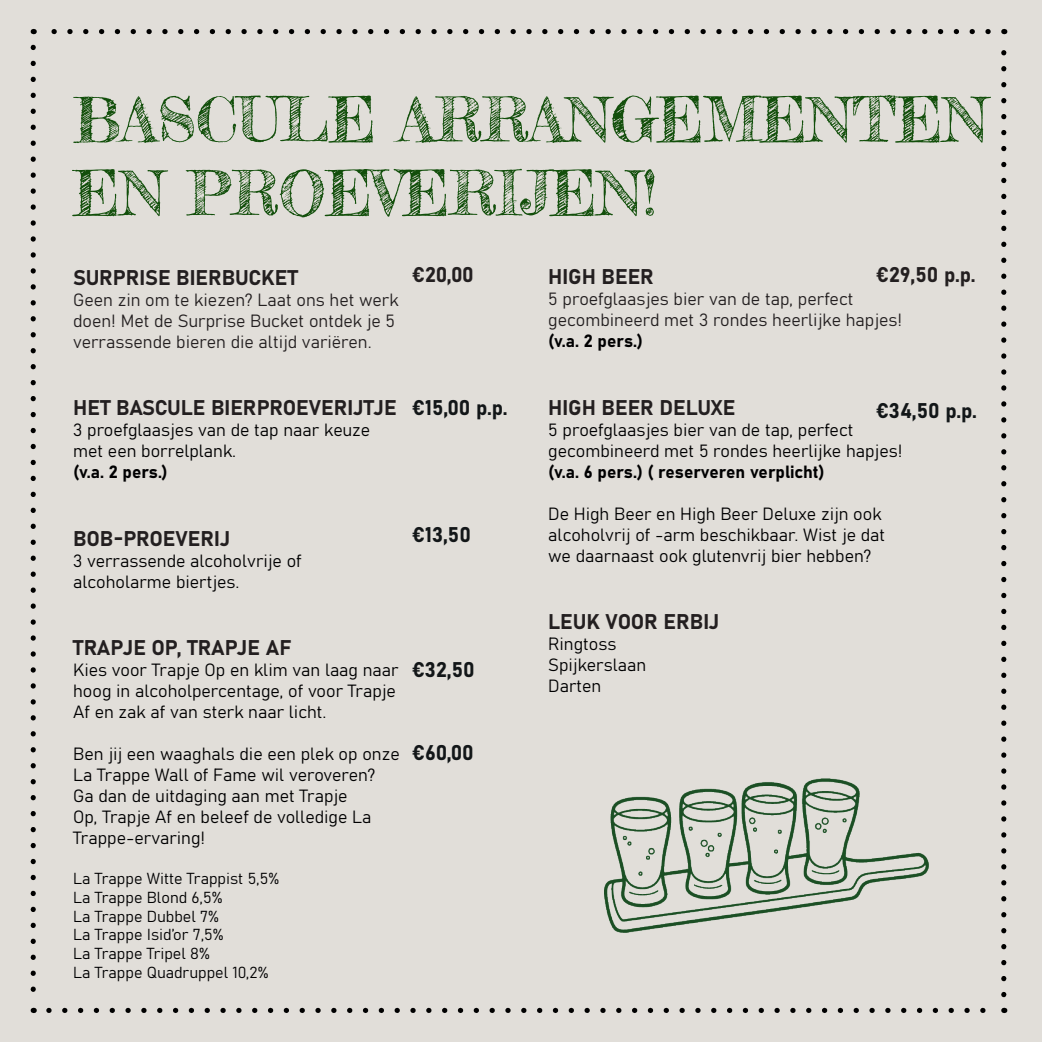
<style>
.page{position:relative;width:1042px;height:1042px;background:#e1ded9}
.page>*{position:absolute;margin:0;border:0;box-sizing:border-box;transform-origin:0 0}
.t1{font:61.25px/73.5px "Frederickathe Great";color:#124f0b}
.t2{font:21px "Bahnschrift";color:#231f20}
.t3{font:21px "Bahnschrift";color:#121618}
.t4{font:17.5px/21px "Bahnschrift";color:#000001}
.t5{font:17.5px/21px "Bahnschrift";color:#231f20}
.t6{font:15.75px "Bahnschrift";color:#000001}
</style>
<div class="page">
<svg style="left:31px;top:47px;width:5px;height:945px"></svg>
<svg style="left:49px;top:1008px;width:937px;height:5px"></svg>
<svg style="left:51px;top:29px;width:937px;height:5px"></svg>
<svg style="left:1001px;top:29px;width:5px;height:965px"></svg>
<img style="left:605px;top:779px;width:323px;height:153px">
<p class="t1" style="left:73px;top:83px;width:916px">BASCULE ARRANGEMENTEN<br>EN PROEVERIJEN!</p>
<p class="t2" style="left:73px;top:262px;width:226px">SURPRISE BIERBUCKET</p>
<p class="t5" style="left:73px;top:288px;width:327px">Geen zin om te kiezen? Laat ons het werk doen! Met de Surprise Bucket ontdek je 5 verrassende bieren die altijd variëren.</p>
<p class="t2" style="left:412px;top:259px;width:63px">€20,00</p>
<p class="t2" style="left:73px;top:392px;width:325px">HET BASCULE BIERPROEVERIJTJE</p>
<p class="t4" style="left:73px;top:418px;width:299px">3 proefglaasjes van de tap naar keuze</p>
<p class="t4" style="left:73px;top:439px;width:165px">met een borrelplank.</p>
<p class="t4" style="left:73px;top:460px;width:96px">(v.a. 2 pers.)</p>
<p class="t3" style="left:412px;top:392px;width:97px">€15,00 p.p.</p>
<p class="t2" style="left:73px;top:522px;width:159px">BOB-PROEVERIJ</p>
<p class="t4" style="left:73px;top:549px;width:230px">3 verrassende alcoholvrije of</p>
<p class="t4" style="left:73px;top:570px;width:168px">alcoholarme biertjes.</p>
<p class="t3" style="left:412px;top:519px;width:61px">€13,50</p>
<p class="t2" style="left:73px;top:631px;width:219px">TRAPJE OP, TRAPJE AF</p>
<p class="t4" style="left:73px;top:658px;width:327px">Kies voor Trapje Op en klim van laag naar hoog in alcoholpercentage, of voor Trapje<br>Af en zak af van sterk naar licht.</p>
<p class="t4" style="left:73px;top:742px;width:328px">Ben jij een waaghals die een plek op onze La Trappe Wall of Fame wil veroveren?<br>Ga dan de uitdaging aan met Trapje<br>Op, Trapje Af en beleef de volledige La Trappe-ervaring!</p>
<p class="t6" style="left:73px;top:866px;width:207px">La Trappe Witte Trappist 5,5%</p>
<p class="t6" style="left:73px;top:885px;width:151px">La Trappe Blond 6,5%</p>
<p class="t6" style="left:73px;top:904px;width:147px">La Trappe Dubbel 7%</p>
<p class="t6" style="left:73px;top:923px;width:152px">La Trappe Isid’or 7,5%</p>
<p class="t6" style="left:73px;top:942px;width:138px">La Trappe Tripel 8%</p>
<p class="t6" style="left:73px;top:961px;width:197px">La Trappe Quadruppel 10,2%</p>
<p class="t3" style="left:412px;top:654px;width:64px">€32,50</p>
<p class="t3" style="left:412px;top:737px;width:63px">€60,00</p>
<p class="t2" style="left:876px;top:259px;width:101px">€29,50 p.p.</p>
<p class="t2" style="left:548px;top:261px;width:107px">HIGH BEER</p>
<p class="t5" style="left:548px;top:287px;width:355px">5 proefglaasjes bier van de tap, perfect gecombineerd met 3 rondes heerlijke hapjes!</p>
<p class="t4" style="left:548px;top:329px;width:96px">(v.a. 2 pers.)</p>
<p class="t2" style="left:548px;top:391px;width:189px">HIGH BEER DELUXE</p>
<p class="t4" style="left:548px;top:418px;width:356px">5 proefglaasjes bier van de tap, perfect gecombineerd met 5 rondes heerlijke hapjes!</p>
<p class="t4" style="left:548px;top:460px;width:278px">(v.a. 6 pers.) ( reserveren verplicht)</p>
<p class="t4" style="left:548px;top:502px;width:338px">De High Beer en High Beer Deluxe zijn ook alcoholvrij of -arm beschikbaar. Wist je dat we daarnaast ook glutenvrij bier hebben?</p>
<p class="t3" style="left:876px;top:394px;width:103px">€34,50 p.p.</p>
<p class="t2" style="left:548px;top:605px;width:173px">LEUK VOOR ERBIJ</p>
<p class="t4" style="left:548px;top:632px;width:70px">Ringtoss</p>
<p class="t4" style="left:548px;top:653px;width:99px">Spijkerslaan</p>
<p class="t4" style="left:548px;top:674px;width:55px">Darten</p>
</div>
